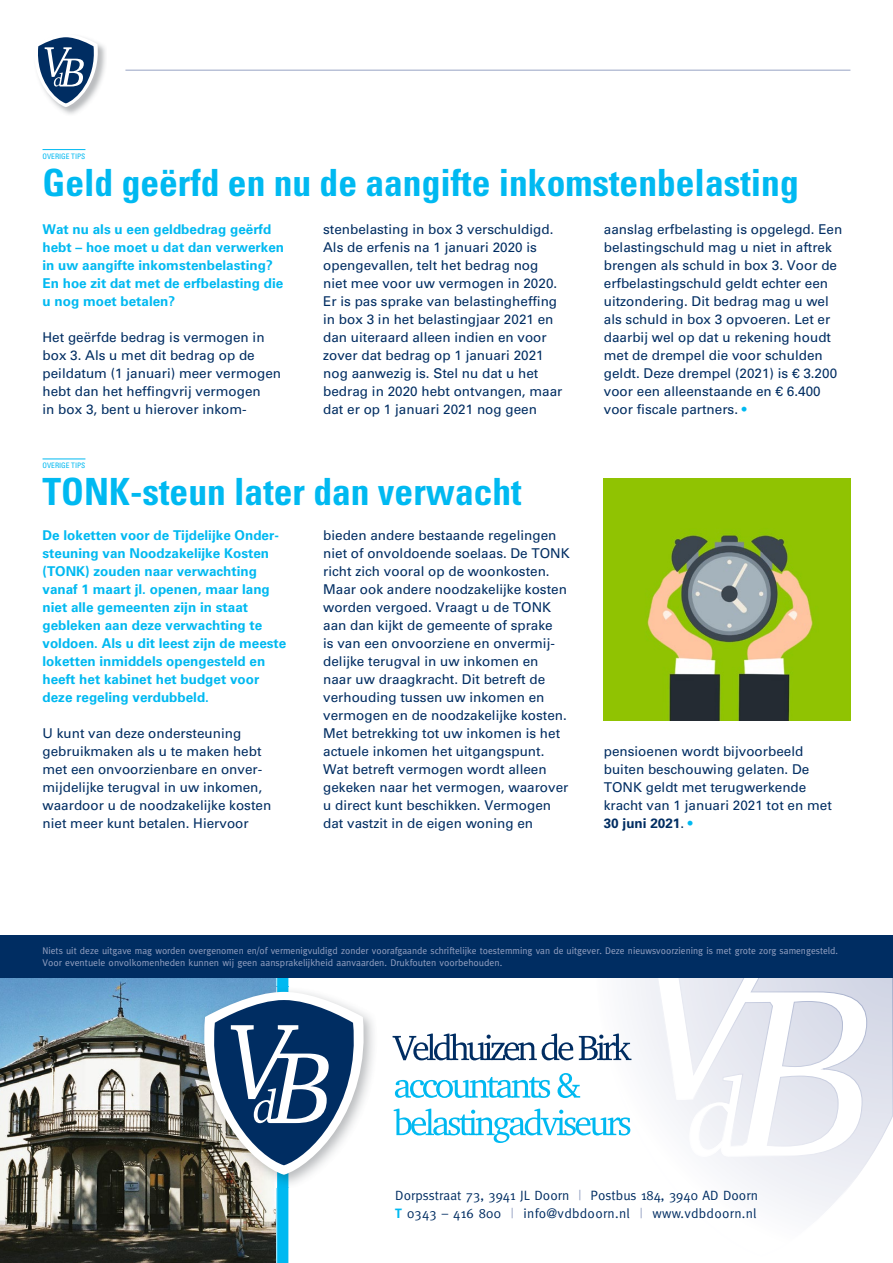
<style>
.page{position:relative;width:893px;height:1263px;background:#fff}
.page>*{position:absolute;margin:0;border:0;box-sizing:border-box;transform-origin:0 0}
.t1{font:700 condensed 37.5px "Univers LT Std";color:#00b9f1}
.t2{font:13.5px/18px "Univers LT Std";color:#002d62}
.t3{font:700 13.5px/18px "Univers LT Std";color:#00b9f1}
.t4{font:13.5px/18px "Meta";color:#002d62}
.t5{font:9.75px/11.7px "Meta";color:#97a3c3}
.t6{font:condensed 7.5px "Univers LT Std";color:#00b9f1}
.s1{color:#00b9f1}
.s2{font-weight:700}
.s3{color:#97a3c3}
.s4{font-weight:700;color:#00b9f1}
</style>
<div class="page">
<svg style="left:597px;top:978px;width:296px;height:237px"></svg>
<img style="left:0;top:978px;width:276px;height:285px">
<div style="left:277px;top:948px;width:12px;height:315px;background:#00b9f1"></div>
<hr style="left:288px;top:948px;width:1px;height:315px;background:#fff">
<div style="left:0;top:935px;width:893px;height:43px;background:#002d62"></div>
<svg style="left:393px;top:1033px;width:180px;height:27px"></svg>
<svg style="left:579px;top:1033px;width:52px;height:27px"></svg>
<svg style="left:395px;top:1077px;width:155px;height:21px"></svg>
<svg style="left:557px;top:1073px;width:23px;height:25px"></svg>
<svg style="left:394px;top:1109px;width:236px;height:34px"></svg>
<img style="left:288px;top:987px;width:86px;height:201px">
<img style="left:199px;top:987px;width:89px;height:201px">
<svg style="left:196px;top:992px;width:176px;height:183px"></svg>
<img style="left:57px;top:45px;width:49px;height:69px">
<svg style="left:38px;top:37px;width:63px;height:70px"></svg>
<hr style="left:125px;top:70px;width:725px;height:1px;background:#97a3c3">
<hr style="left:43px;top:149px;width:42px;height:1px;background:#00b9f1">
<hr style="left:43px;top:459px;width:42px;height:1px;background:#00b9f1">
<img style="left:604px;top:478px;width:246px;height:243px">
<p class="t6" style="left:43px;top:151px;width:44px">OVERIGE TIPS</p>
<h1 class="t1" style="left:43px;top:160px;width:758px">Geld geërfd en nu de aangifte inkomstenbelasting</h1>
<p class="t3" style="left:43px;top:220px;width:243px">Wat nu als u een geldbedrag geërfd hebt – hoe moet u dat dan verwerken in uw aangifte inkomstenbelasting?<br>En hoe zit dat met de erfbelasting die u nog moet betalen?</p>
<p class="t2" style="left:43px;top:328px;width:240px">Het geërfde bedrag is vermogen in box 3. Als u met dit bedrag op de peildatum (1 januari) meer vermogen hebt dan het heffingvrij vermogen<br>in box 3, bent u hierover inkom-</p>
<p class="t2" style="left:323px;top:220px;width:241px">stenbelasting in box 3 verschuldigd.<br>Als de erfenis na 1 januari 2020 is opengevallen, telt het bedrag nog niet mee voor uw vermogen in 2020.<br>Er is pas sprake van belastingheffing in box 3 in het belastingjaar 2021 en dan uiteraard alleen indien en voor zover dat bedrag op 1 januari 2021 nog aanwezig is. Stel nu dat u het bedrag in 2020 hebt ontvangen, maar dat er op 1 januari 2021 nog geen</p>
<p class="t2" style="left:604px;top:220px;width:240px">aanslag erfbelasting is opgelegd. Een belastingschuld mag u niet in aftrek brengen als schuld in box 3. Voor de erfbelastingschuld geldt echter een uitzondering. Dit bedrag mag u wel als schuld in box 3 opvoeren. Let er daarbij wel op dat u rekening houdt met de drempel die voor schulden geldt. Deze drempel (2021) is € 3.200 voor een alleenstaande en € 6.400 voor fiscale partners. <span class="s1">•</span></p>
<p class="t6" style="left:43px;top:460px;width:44px">OVERIGE TIPS</p>
<h1 class="t1" style="left:43px;top:469px;width:481px">TONK-steun later dan verwacht</h1>
<p class="t3" style="left:43px;top:526px;width:245px">De loketten voor de Tijdelijke Onder&shy;steuning van Noodzakelijke Kosten (TONK) zouden naar verwachting vanaf 1 maart jl. openen, maar lang niet alle gemeenten zijn in staat gebleken aan deze verwachting te voldoen. Als u dit leest zijn de meeste loketten inmiddels opengesteld en heeft het kabinet het budget voor deze regeling verdubbeld.</p>
<p class="t2" style="left:43px;top:724px;width:230px">U kunt van deze ondersteuning gebruikmaken als u te maken hebt met een onvoorzienbare en onver&shy;mijdelijke terugval in uw inkomen, waardoor u de noodzakelijke kosten niet meer kunt betalen. Hiervoor</p>
<p class="t2" style="left:323px;top:526px;width:248px">bieden andere bestaande regelingen niet of onvoldoende soelaas. De TONK richt zich vooral op de woonkosten.<br>Maar ook andere noodzakelijke kosten worden vergoed. Vraagt u de TONK aan dan kijkt de gemeente of sprake<br>is van een onvoorziene en onvermij&shy;delijke terugval in uw inkomen en naar uw draagkracht. Dit betreft de verhouding tussen uw inkomen en vermogen en de noodzakelijke kosten.<br>Met betrekking tot uw inkomen is het actuele inkomen het uitgangspunt.<br>Wat betreft vermogen wordt alleen gekeken naar het vermogen, waarover u direct kunt beschikken. Vermogen dat vastzit in de eigen woning en</p>
<p class="t2" style="left:604px;top:742px;width:230px">pensioenen wordt bijvoorbeeld buiten beschouwing gelaten. De<br>TONK geldt met terugwerkende kracht van 1 januari 2021 tot en met<br><span class="s2">30 juni 2021</span>. <span class="s1">•</span></p>
<p class="t5" style="left:43px;top:944px;width:797px">Niets uit deze uitgave mag worden overgenomen en/of vermenigvuldigd zonder voorafgaande schriftelijke toestemming van de uitgever. Deze nieuwsvoorziening is met grote zorg samengesteld.<br>Voor eventuele onvolkomenheden kunnen wij geen aansprakelijkheid aanvaarden. Drukfouten voorbehouden.</p>
<p class="t4" style="left:395px;top:1186px;width:364px">Dorpsstraat 73, 3941 JL Doorn <span class="s3">|</span> Postbus 184, 3940 AD Doorn<br><span class="s4">T</span> 0343 – 416 800 <span class="s3">|</span> info@vdbdoorn.nl <span class="s3">|</span> www.vdbdoorn.nl</p>
</div>
